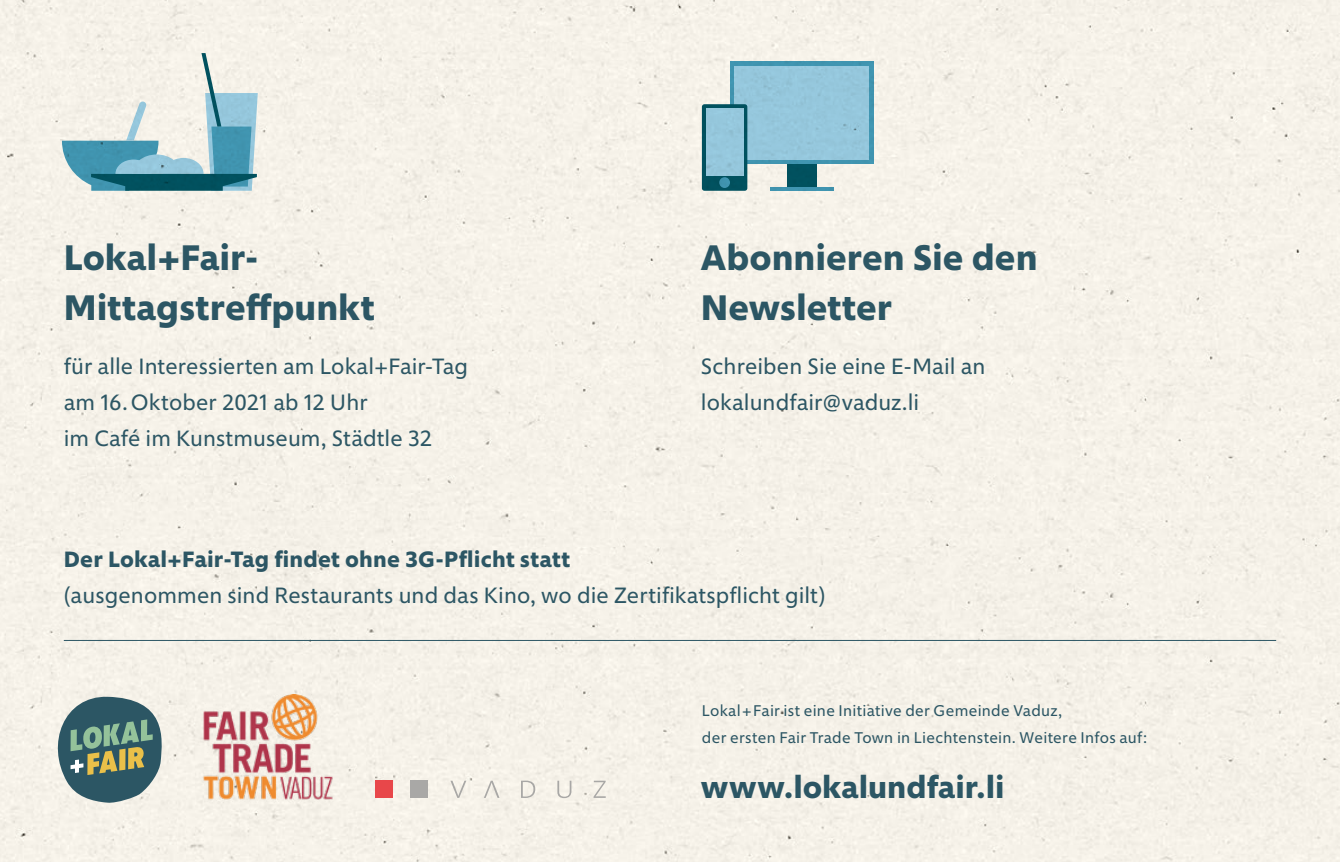
<style>
.page{position:relative;width:1340px;height:862px;background:#fff}
.page>*{position:absolute;margin:0;border:0;box-sizing:border-box;transform-origin:0 0}
.t1{font:700 36px/49.5px "Morandi";color:#2c5664}
.t2{font:700 31.5px "Morandi";color:#2c5664}
.t3{font:22.5px/36px "Morandi";letter-spacing:.005em;color:#2c5664}
.t4{font:700 22.5px "Morandi";letter-spacing:.01em;color:#2c5664}
.t5{font:15.75px/27px "Morandi";letter-spacing:.02em;color:#2c5664}
</style>
<div class="page">
<div style="left:0;top:0;width:1339px;height:861px;background:#f6f2e9"></div>
<svg style="left:58px;top:696px;width:104px;height:106px;background:#6c8781"></svg>
<hr style="left:64px;top:639px;width:1212px;height:1px;background:#2c5664">
<div style="left:376px;top:780px;width:17px;height:17px;background:#e8474a"></div>
<div style="left:410px;top:780px;width:17px;height:17px;background:#a9a8a6"></div>
<svg style="left:450px;top:780px;width:155px;height:17px;background:#ece9e1"></svg>
<img style="left:190px;top:694px;width:153px;height:112px">
<svg style="left:62px;top:53px;width:196px;height:138px;background:#b2ccd0"></svg>
<div style="left:787px;top:125px;width:29px;height:66px;background:#01515f"></div>
<hr style="left:770px;top:187px;width:63px;height:4px;background:#4094b0">
<svg style="left:730px;top:61px;width:143px;height:103px;background:#4597b2"></svg>
<div style="left:734px;top:66px;width:135px;height:93px;background:#95c7dc"></div>
<div style="left:702px;top:104px;width:45px;height:87px;background:linear-gradient(to right,#01515e,#01525f);border-radius:3px"></div>
<div style="left:706px;top:108px;width:37px;height:67px;background:#95c7dc"></div>
<div style="left:719px;top:177px;width:11px;height:11px;background:#3f93ae;border-radius:50%"></div>
<h1 class="t1" style="left:64px;top:229px;width:312px">Lokal+Fair-<br>Mittagstreffpunkt</h1>
<p class="t3" style="left:64px;top:346px;width:406px">für alle Interessierten am Lokal+Fair-Tag am 16.Oktober 2021 ab 12 Uhr<br>im Café im Kunstmuseum, Städtle 32</p>
<h1 class="t1" style="left:701px;top:229px;width:338px">Abonnieren Sie den<br>Newsletter</h1>
<p class="t3" style="left:701px;top:346px;width:286px">Schreiben Sie eine E-Mail an lokalundfair@vaduz.li</p>
<p class="t4" style="left:64px;top:541px;width:508px">Der Lokal+Fair-Tag findet ohne 3G-Pflicht statt</p>
<p class="t3" style="left:64px;top:574px;width:763px">(ausgenommen sind Restaurants und das Kino, wo die Zertifikatspflicht gilt)</p>
<p class="t5" style="left:702px;top:695px;width:447px">Lokal+Fair ist eine Initiative der Gemeinde Vaduz,<br>der ersten Fair Trade Town in Liechtenstein. Weitere Infos auf:</p>
<h2 class="t2" style="left:701px;top:762px;width:305px">www.lokalundfair.li</h2>
</div>
